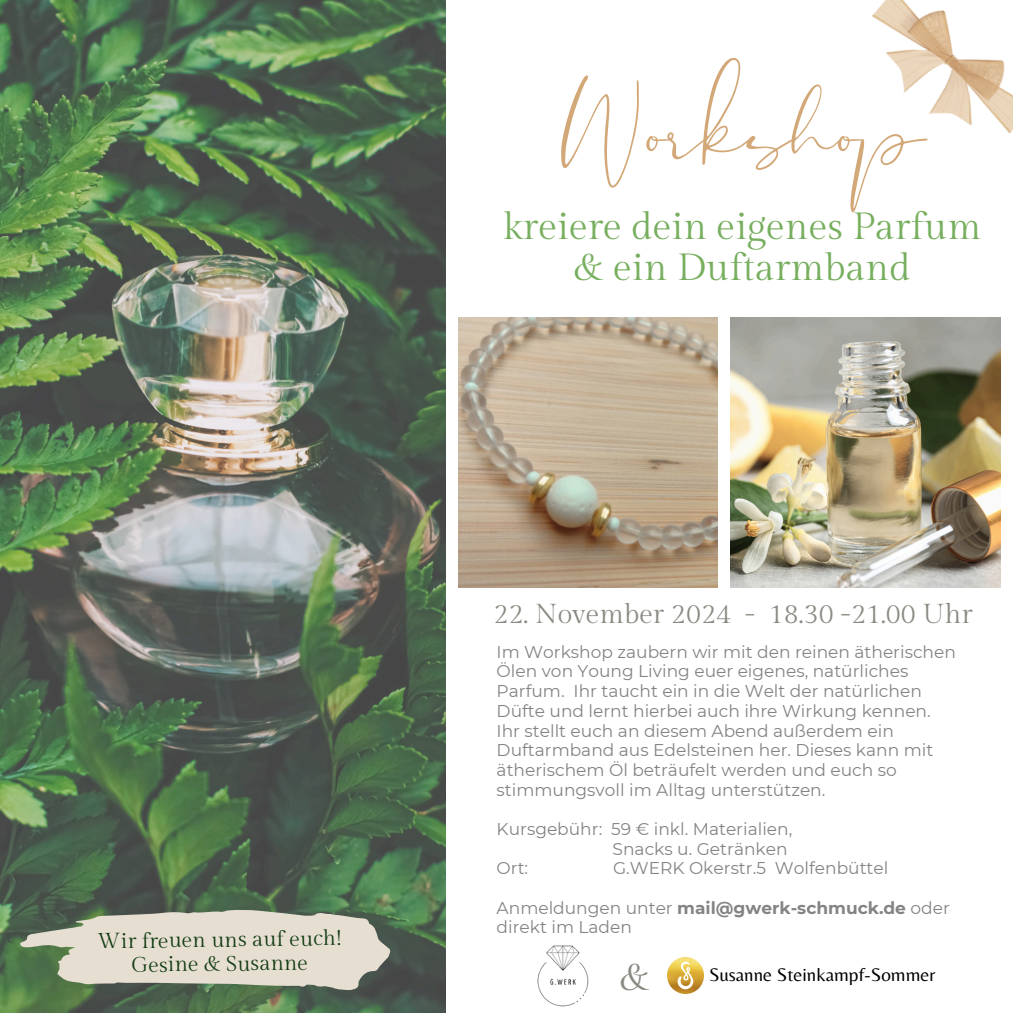
<style>
.page{position:relative;width:1013px;height:1013px;background:#fff}
.page>*{position:absolute;margin:0;border:0;box-sizing:border-box;transform-origin:0 0}
.t1{font:165.88px "The Something";color:#d3a878}
.t2{font:37.88px/40.2px "Gilda Display";color:#77af5e;text-align:center}
.t3{font:37.88px "Gilda Display";color:#8b8a82}
.t4{font:27.38px "Gilda Display";color:#8b8a82}
.t5{font:21.38px/24px "Gilda Display";color:#113c12;text-align:center}
.t6{font:19px "Belleza";color:#000}
.t7{font:17px/19.6px "Montserrat";color:#4b4b4b}
.s1{font-weight:700}
</style>
<div class="page">
<img style="left:0;top:0;width:445px;height:1012px">
<img style="left:730px;top:317px;width:270px;height:270px">
<img style="left:458px;top:317px;width:260px;height:270px">
<img style="left:537px;top:945px;width:52px;height:62px">
<img style="left:667px;top:957px;width:36px;height:36px">
<svg style="left:17px;top:884px;width:376px;height:128px"></svg>
<img style="left:872px;top:0;width:140px;height:134px">
<h2 class="t5" style="left:97px;top:930px;width:245px;rotate:-1deg">Wir freuen uns auf euch!<br>Gesine &amp; Susanne</h2>
<h3 class="t1" style="left:559px;top:26px;width:366px">Workshop</h3>
<p class="t2" style="left:503px;top:208px;width:480px">kreiere dein eigenes Parfum &amp; ein Duftarmband</p>
<p class="t4" style="left:493px;top:599px;width:481px">22. November 2024 - 18.30 -21.00 Uhr</p>
<p class="t7" style="left:496px;top:641px;width:461px">Im Workshop zaubern wir mit den reinen ätherischen Ölen von Young Living euer eigenes, natürliches Parfum. Ihr taucht ein in die Welt der natürlichen Düfte und lernt hierbei auch ihre Wirkung kennen.<br>Ihr stellt euch an diesem Abend außerdem ein Duftarmband aus Edelsteinen her. Dieses kann mit ätherischem Öl beträufelt werden und euch so stimmungsvoll im Alltag unterstützen.</p>
<p class="t7" style="left:496px;top:819px;width:297px">Kursgebühr: 59 € inkl. Materialien,</p>
<p class="t7" style="left:612px;top:838px;width:176px">Snacks u. Getränken</p>
<p class="t7" style="left:496px;top:858px;width:33px">Ort:</p>
<p class="t7" style="left:613px;top:858px;width:277px">G.WERK Okerstr.5 Wolfenbüttel</p>
<p class="t7" style="left:496px;top:897px;width:455px">Anmeldungen unter <span class="s1">mail@gwerk-schmuck.de</span> oder direkt im Laden</p>
<p class="t3" style="left:619px;top:956px;width:31px">&amp;</p>
<p class="t6" style="left:709px;top:963px;width:228px">Susanne Steinkampf-Sommer</p>
</div>
